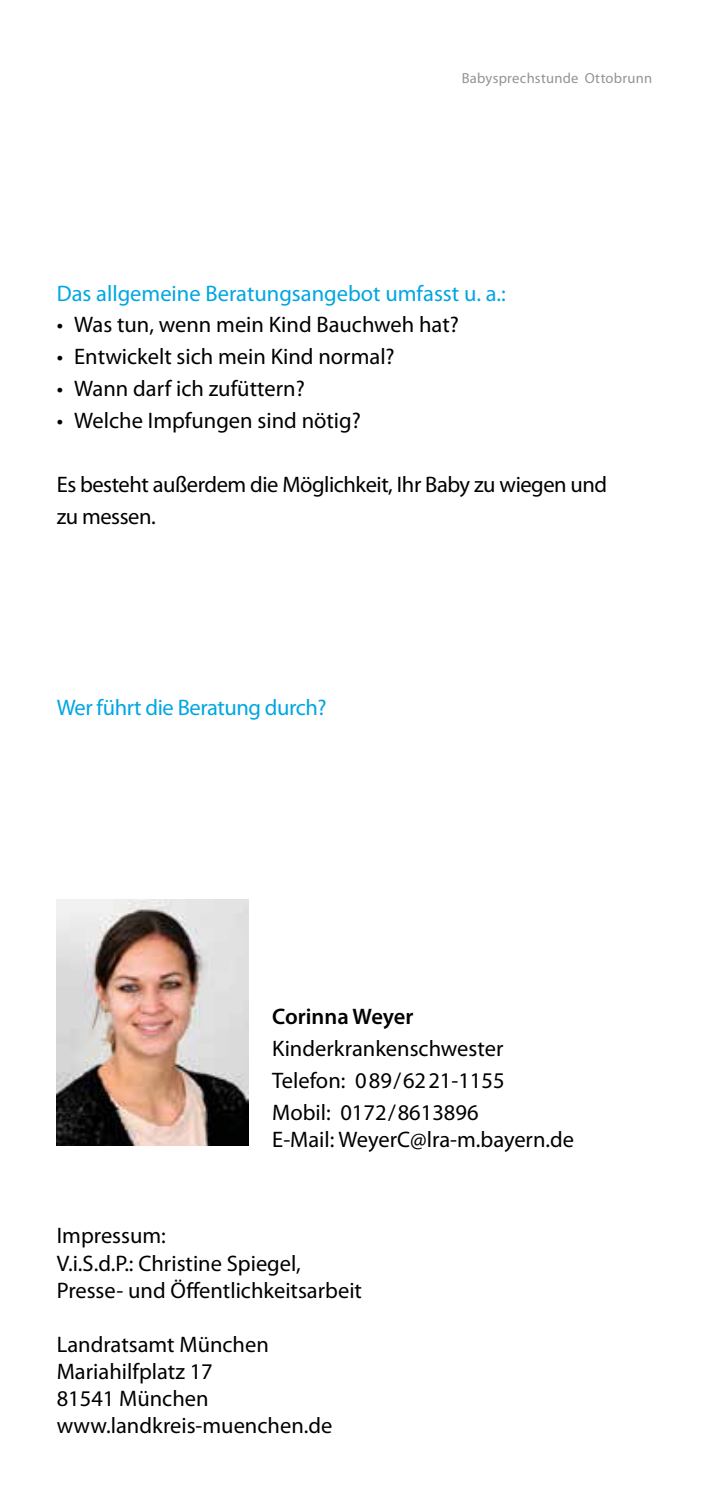
<style>
.page{position:relative;width:709px;height:1489px;background:#fff}
.page>*{position:absolute;margin:0;border:0;box-sizing:border-box;transform-origin:0 0}
.t1{font:22.5px/27px "Myriad Pro";color:#000}
.t2{font:22.5px/32px "Myriad Pro";letter-spacing:-.02em;color:#000}
.t3{font:22.5px "Myriad Pro";color:#00a6e2}
.t4{font:22.5px "Myriad Pro";letter-spacing:-.02em;color:#00a6e2}
.t5{font:600 22.5px "Myriad Pro";color:#000}
.t6{font:14.5px "Myriad Pro";letter-spacing:.015em;color:#929397}
</style>
<div class="page">
<img style="left:57px;top:899px;width:191px;height:246px">
<p class="t6" style="left:461px;top:69px;width:192px">Babysprechstunde Ottobrunn</p>
<p class="t3" style="left:57px;top:279px;width:451px">Das allgemeine Beratungsangebot umfasst u. a.:</p>
<p class="t1" style="left:57px;top:311px;width:404px">• Was tun, wenn mein Kind Bauchweh hat?</p>
<p class="t1" style="left:57px;top:343px;width:339px">• Entwickelt sich mein Kind normal?</p>
<p class="t1" style="left:57px;top:375px;width:249px">• Wann darf ich zufüttern?</p>
<p class="t1" style="left:57px;top:406px;width:306px">• Welche Impfungen sind nötig?</p>
<p class="t2" style="left:57px;top:468px;width:552px">Es besteht außerdem die Möglichkeit, Ihr Baby zu wiegen und zu messen.</p>
<p class="t4" style="left:57px;top:693px;width:271px">Wer führt die Beratung durch?</p>
<p class="t5" style="left:272px;top:1002px;width:143px">Corinna Weyer</p>
<p class="t1" style="left:272px;top:1031px;width:234px;line-height:32px;text-align:justify">Kinderkrankenschwester Telefon: 089/6221-1155<br>Mobil: 0172/8613896</p>
<p class="t1" style="left:272px;top:1125px;width:303px">E-Mail: WeyerC@lra-m.bayern.de</p>
<p class="t1" style="left:57px;top:1221px;width:307px">Impressum:<br>V.i.S.d.P.: Christine Spiegel,<br>Presse- und Öffentlichkeitsarbeit</p>
<p class="t1" style="left:57px;top:1329px;width:277px">Landratsamt München<br>Mariahilfplatz 17<br>81541 München www.landkreis-muenchen.de</p>
</div>
